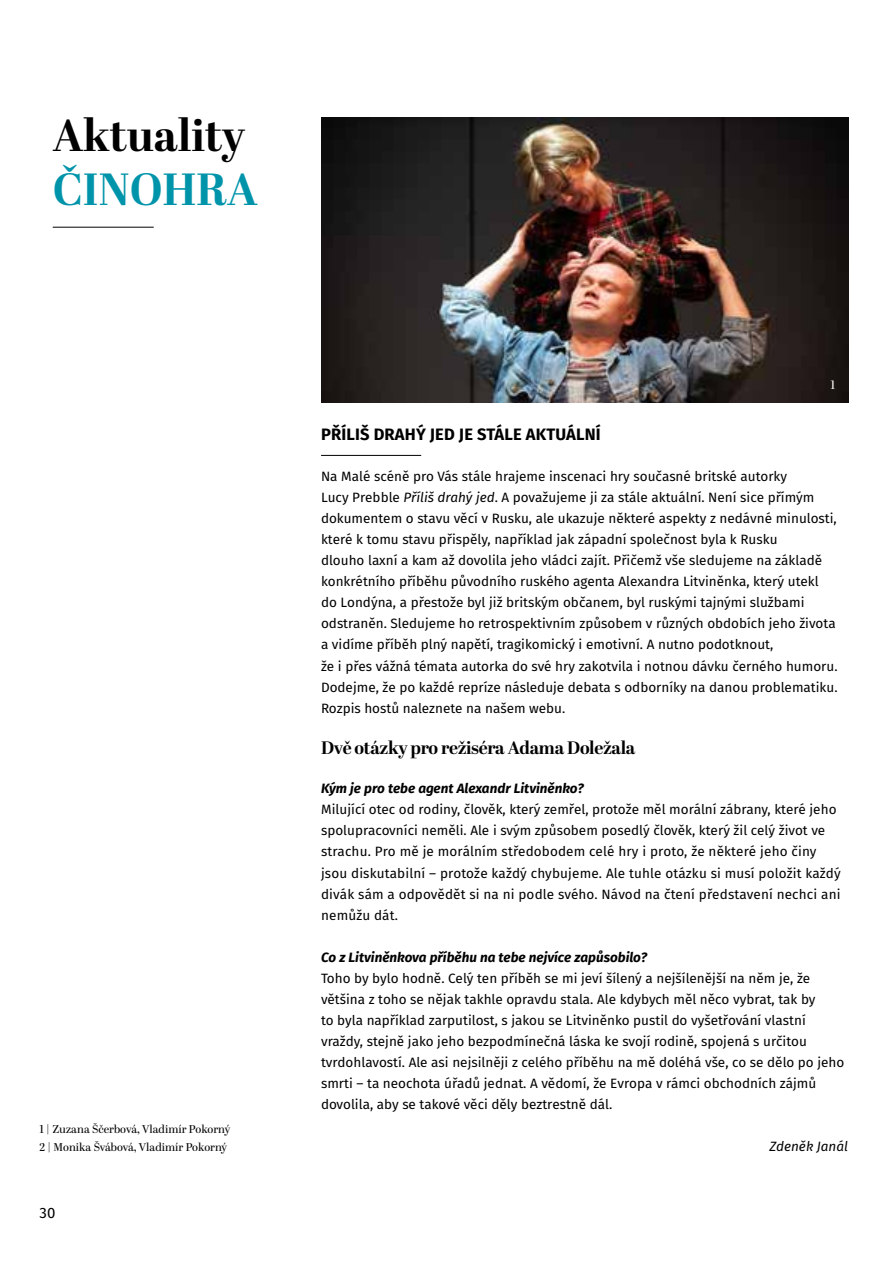
<style>
.page{position:relative;width:893px;height:1263px;background:#fff}
.page>*{position:absolute;margin:0;border:0;box-sizing:border-box;transform-origin:0 0}
.t1{font:700 45px "Abril Display";color:#000}
.t2{font:700 45px "Abril Display";color:#0094aa}
.t3{font:700 18px "Abril Display";letter-spacing:-.02em;color:#000}
.t4{font:700 16.5px "Fira Sans";letter-spacing:.01em;color:#000}
.t5{font:15px "Fira Sans";color:#000}
.t6{font:13.5px/21px "Fira Sans";color:#000}
.t7{font:italic 700 13.5px "Fira Sans";color:#000}
.t8{font:italic 13.5px "Fira Sans";color:#000}
.t9{font:12px "Abril Display";color:#fff}
.t10{font:11.25px/18px "Abril Display";color:#000}
.s1{font-style:italic}
</style>
<div class="page">
<hr style="left:321px;top:455px;width:100px;height:1px;background:#000">
<img style="left:321px;top:117px;width:527px;height:286px">
<hr style="left:53px;top:227px;width:101px;height:1px;background:#000">
<h1 class="t1" style="left:53px;top:104px;width:194px">Aktuality</h1>
<h1 class="t2" style="left:53px;top:158px;width:206px">ČINOHRA</h1>
<p class="t10" style="left:40px;top:1120px;width:192px">1 | Zuzana Ščerbová, Vladimír Pokorný<br>2 | Monika Švábová, Vladimír Pokorný</p>
<p class="t5" style="left:40px;top:1202px;width:17px">30</p>
<p class="t9" style="left:831px;top:376px;width:6px">1</p>
<p class="t4" style="left:321px;top:422px;width:281px">PŘÍLIŠ DRAHÝ JED JE STÁLE AKTUÁLNÍ</p>
<p class="t6" style="left:321px;top:466px;width:518px">Na Malé scéně pro Vás stále hrajeme inscenaci hry současné britské autorky<br>Lucy Prebble <span class="s1">Příliš drahý jed</span>. A považujeme ji za stále aktuální. Není sice přímým dokumentem o stavu věcí v Rusku, ale ukazuje některé aspekty z nedávné minulosti, které k tomu stavu přispěly, například jak západní společnost byla k Rusku<br>dlouho laxní a kam až dovolila jeho vládci zajít. Přičemž vše sledujeme na základě konkrétního příběhu původního ruského agenta Alexandra Litviněnka, který utekl do Londýna, a přestože byl již britským občanem, byl ruskými tajnými službami odstraněn. Sledujeme ho retrospektivním způsobem v různých obdobích jeho života a vidíme příběh plný napětí, tragikomický i emotivní. A nutno podotknout,<br>že i přes vážná témata autorka do své hry zakotvila i notnou dávku černého humoru.<br>Dodejme, že po každé repríze následuje debata s odborníky na danou problematiku.<br>Rozpis hostů naleznete na našem webu.</p>
<h2 class="t3" style="left:321px;top:736px;width:316px">Dvě otázky pro režiséra Adama Doležala</h2>
<p class="t7" style="left:321px;top:779px;width:264px">Kým je pro tebe agent Alexandr Litviněnko?</p>
<p class="t6" style="left:321px;top:799px;width:521px">Milující otec od rodiny, člověk, který zemřel, protože měl morální zábrany, které jeho spolupracovníci neměli. Ale i svým způsobem posedlý člověk, který žil celý život ve strachu. Pro mě je morálním středobodem celé hry i proto, že některé jeho činy jsou diskutabilní – protože každý chybujeme. Ale tuhle otázku si musí položit každý divák sám a odpovědět si na ni podle svého. Návod na čtení představení nechci ani nemůžu dát.</p>
<p class="t7" style="left:321px;top:947px;width:328px">Co z Litviněnkova příběhu na tebe nejvíce zapůsobilo?</p>
<p class="t6" style="left:321px;top:967px;width:525px">Toho by bylo hodně. Celý ten příběh se mi jeví šílený a nejšílenější na něm je, že většina z toho se nějak takhle opravdu stala. Ale kdybych měl něco vybrat, tak by<br>to byla například zarputilost, s jakou se Litviněnko pustil do vyšetřování vlastní vraždy, stejně jako jeho bezpodmínečná láska ke svojí rodině, spojená s určitou tvrdohlavostí. Ale asi nejsilněji z celého příběhu na mě doléhá vše, co se dělo po jeho smrti – ta neochota úřadů jednat. A vědomí, že Evropa v rámci obchodních zájmů dovolila, aby se takové věci děly beztrestně dál.</p>
<p class="t8" style="left:769px;top:1136px;width:80px">Zdeněk Janál</p>
</div>
